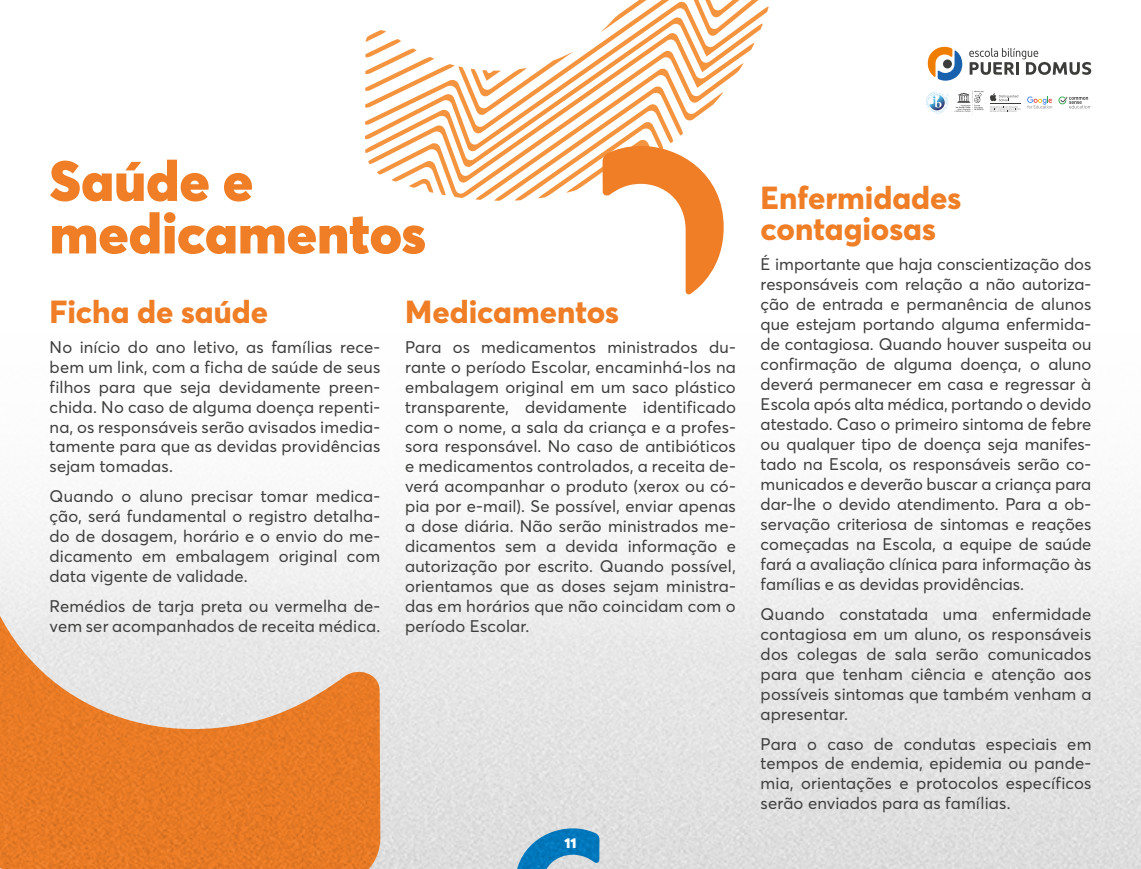
<style>
.page{position:relative;width:1141px;height:869px;background:#fff}
.page>*{position:absolute;margin:0;border:0;box-sizing:border-box;transform-origin:0 0}
.t1{font:900 56px/52.5px "Averta PE";color:#ef7e26}
.t2{font:800 31.5px/31.5px "Averta PE";color:#ef7e26}
.t3{font:16.62px/19.9px "Averta PE";letter-spacing:.01em;color:#3c3c3b;text-align:justify}
.t4{font:900 14px "Averta PE";color:#fff}
</style>
<div class="page">
<svg style="left:365px;top:0;width:404px;height:194px"></svg>
<img style="left:0;top:194px;width:1141px;height:674px">
<svg style="left:969px;top:48px;width:122px;height:27px"></svg>
<svg style="left:928px;top:47px;width:34px;height:34px"></svg>
<svg style="left:1027px;top:96px;width:25px;height:12px"></svg>
<svg style="left:926px;top:92px;width:22px;height:21px"></svg>
<svg style="left:1058px;top:96px;width:33px;height:12px"></svg>
<svg style="left:955px;top:91px;width:29px;height:23px"></svg>
<svg style="left:990px;top:93px;width:31px;height:19px"></svg>
<h1 class="t1" style="left:50px;top:152px;width:378px">Saúde e medicamentos</h1>
<h2 class="t2" style="left:50px;top:294px;width:220px">Ficha de saúde</h2>
<p class="t3" style="left:50px;top:336px;width:332px">No início do ano letivo, as famílias rece&shy;bem um link, com a ficha de saúde de seus filhos para que seja devidamente preen&shy;chida. No caso de alguma doença repenti&shy;na, os responsáveis serão avisados imedia&shy;tamente para que as devidas providências sejam tomadas.</p>
<p class="t3" style="left:50px;top:485px;width:332px">Quando o aluno precisar tomar medica&shy;ção, será fundamental o registro detalha&shy;do de dosagem, horário e o envio do me&shy;dicamento em embalagem original com data vigente de validade.</p>
<p class="t3" style="left:50px;top:595px;width:332px">Remédios de tarja preta ou vermelha de&shy;vem ser acompanhados de receita médica.</p>
<h2 class="t2" style="left:405px;top:294px;width:216px">Medicamentos</h2>
<p class="t3" style="left:405px;top:336px;width:332px">Para os medicamentos ministrados du&shy;rante o período Escolar, encaminhá-los na embalagem original em um saco plástico transparente, devidamente identificado com o nome, a sala da criança e a profes&shy;sora responsável. No caso de antibióticos e medicamentos controlados, a receita de&shy;verá acompanhar o produto (xerox ou có&shy;pia por e-mail). Se possível, enviar apenas a dose diária. Não serão ministrados me&shy;dicamentos sem a devida informação e autorização por escrito. Quando possível, orientamos que as doses sejam ministra&shy;das em horários que não coincidam com o período Escolar.</p>
<p class="t4" style="left:564px;top:832px;width:14px">11</p>
<h2 class="t2" style="left:761px;top:180px;width:202px">Enfermidades contagiosas</h2>
<p class="t3" style="left:761px;top:254px;width:332px">É importante que haja conscientização dos responsáveis com relação a não autoriza&shy;ção de entrada e permanência de alunos que estejam portando alguma enfermida&shy;de contagiosa. Quando houver suspeita ou confirmação de alguma doença, o aluno deverá permanecer em casa e regressar à Escola após alta médica, portando o devido atestado. Caso o primeiro sintoma de febre ou qualquer tipo de doença seja manifes&shy;tado na Escola, os responsáveis serão co&shy;municados e deverão buscar a criança para dar-lhe o devido atendimento. Para a ob&shy;servação criteriosa de sintomas e reações começadas na Escola, a equipe de saúde fará a avaliação clínica para informação às famílias e as devidas providências.</p>
<p class="t3" style="left:761px;top:603px;width:332px">Quando constatada uma enfermidade contagiosa em um aluno, os responsáveis dos colegas de sala serão comunicados para que tenham ciência e atenção aos possíveis sintomas que também venham a apresentar.</p>
<p class="t3" style="left:761px;top:732px;width:332px">Para o caso de condutas especiais em tempos de endemia, epidemia ou pande&shy;mia, orientações e protocolos específicos serão enviados para as famílias.</p>
</div>
